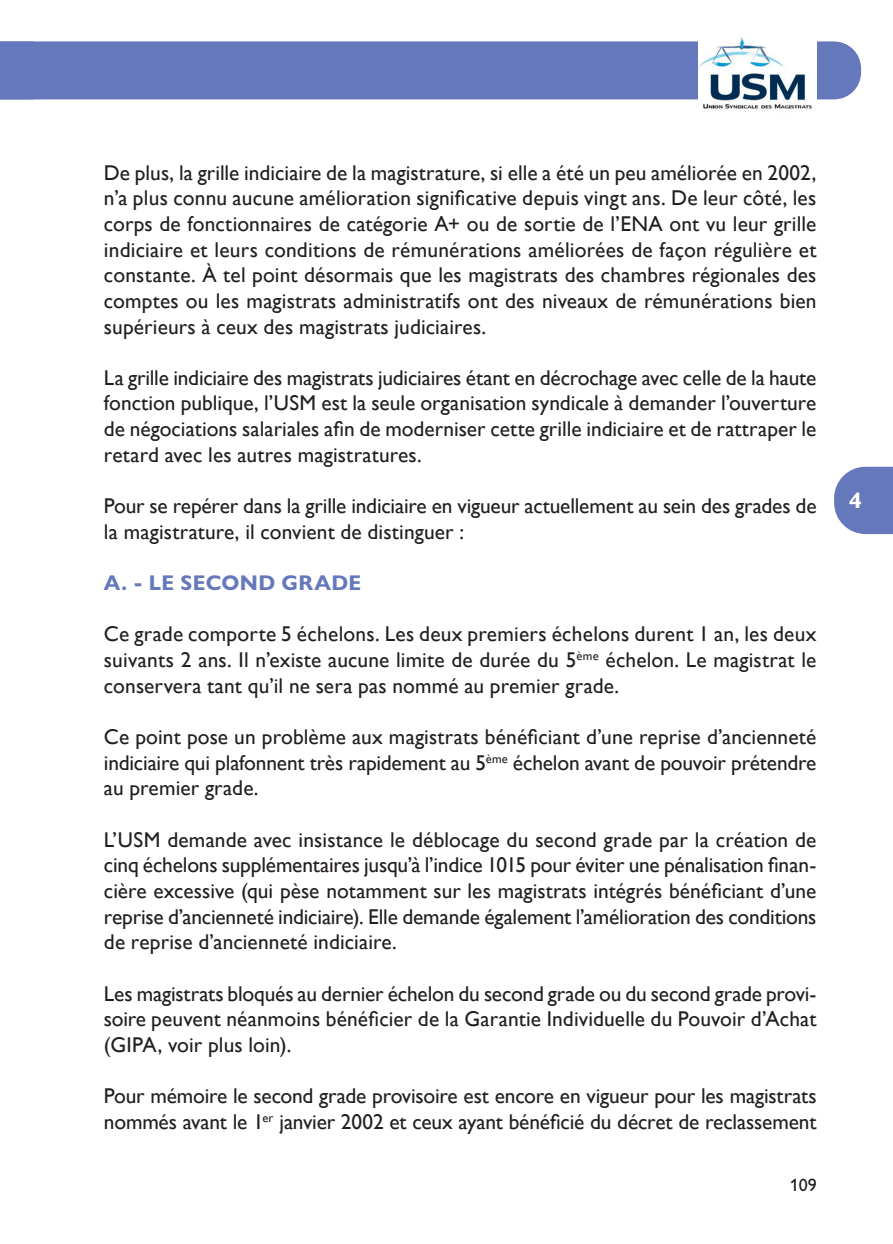
<style>
.page{position:relative;width:893px;height:1244px;background:#fff}
.page>*{position:absolute;margin:0;border:0;box-sizing:border-box;transform-origin:0 0}
.t1{font:700 22.5px "Gill Sans Nova";color:#fff}
.t2{font:21.38px/25.7px "Gill Sans";color:#231f20;text-align:justify}
.t3{font:700 21.38px "Gill Sans Nova";letter-spacing:.015em;color:#6578bb}
.t4{font:500 18px "Gill Sans Nova";color:#231f20}
</style>
<div class="page">
<div style="left:57px;top:41px;width:804px;height:58px;background:#6578bb"></div>
<img style="left:699px;top:37px;width:117px;height:72px">
<svg style="left:834px;top:467px;width:59px;height:67px;background:#7586c2"></svg>
<div style="left:0;top:41px;width:57px;height:58px;background:#6578bb"></div>
<p class="t2" style="left:104px;top:160px;width:714px">De plus, la grille indiciaire de la magistrature, si elle a été un peu améliorée en 2002, n’a plus connu aucune amélioration significative depuis vingt ans. De leur côté, les corps de fonctionnaires de catégorie A+ ou de sortie de l’ENA ont vu leur grille indiciaire et leurs conditions de rémunérations améliorées de façon régulière et constante. À tel point désormais que les magistrats des chambres régionales des comptes ou les magistrats administratifs ont des niveaux de rémunérations bien supérieurs à ceux des magistrats judiciaires.</p>
<p class="t2" style="left:104px;top:365px;width:714px">La grille indiciaire des magistrats judiciaires étant en décrochage avec celle de la haute fonction publique, l’USM est la seule organisation syndicale à demander l’ouverture de négociations salariales afin de moderniser cette grille indiciaire et de rattraper le retard avec les autres magistratures.</p>
<p class="t2" style="left:104px;top:493px;width:714px">Pour se repérer dans la grille indiciaire en vigueur actuellement au sein des grades de la magistrature, il convient de distinguer :</p>
<p class="t3" style="left:104px;top:569px;width:259px">A. - LE SECOND GRADE</p>
<p class="t2" style="left:104px;top:622px;width:714px">Ce grade comporte 5 échelons. Les deux premiers échelons durent 1 an, les deux suivants 2 ans. Il n’existe aucune limite de durée du 5<sup>ème</sup> échelon. Le magistrat le conservera tant qu’il ne sera pas nommé au premier grade.</p>
<p class="t2" style="left:104px;top:724px;width:714px">Ce point pose un problème aux magistrats bénéficiant d’une reprise d’ancienneté indiciaire qui plafonnent très rapidement au 5<sup>ème</sup> échelon avant de pouvoir prétendre au premier grade.</p>
<p class="t2" style="left:104px;top:827px;width:714px">L’USM demande avec insistance le déblocage du second grade par la création de cinq échelons supplémentaires jusqu’à l’indice 1015 pour éviter une pénalisation finan&shy;cière excessive (qui pèse notamment sur les magistrats intégrés bénéficiant d’une reprise d’ancienneté indiciaire). Elle demande également l’amélioration des conditions de reprise d’ancienneté indiciaire.</p>
<p class="t2" style="left:104px;top:981px;width:714px">Les magistrats bloqués au dernier échelon du second grade ou du second grade provi&shy;soire peuvent néanmoins bénéficier de la Garantie Individuelle du Pouvoir d’Achat (GIPA, voir plus loin).</p>
<p class="t2" style="left:104px;top:1083px;width:714px">Pour mémoire le second grade provisoire est encore en vigueur pour les magistrats nommés avant le 1<sup>er</sup> janvier 2002 et ceux ayant bénéficié du décret de reclassement</p>
<p class="t4" style="left:790px;top:1174px;width:28px">109</p>
<p class="t1" style="left:849px;top:486px;width:14px">4</p>
</div>
